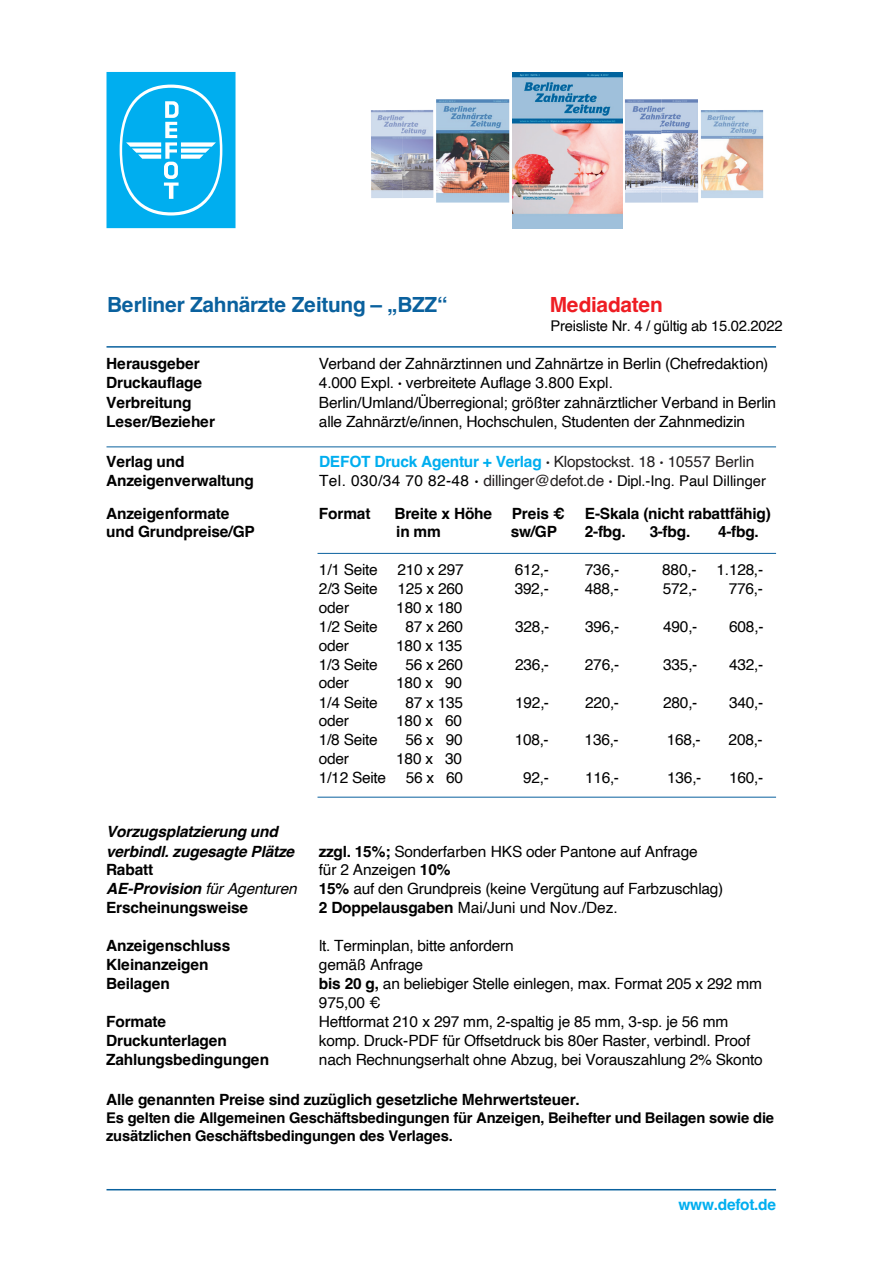
<style>
.page{position:relative;width:893px;height:1263px;background:#fff}
.page>*{position:absolute;margin:0;border:0;box-sizing:border-box;transform-origin:0 0}
.t1{font:700 20.85px "Helvetica";letter-spacing:-.015em;color:#0a619e}
.t2{font:700 20.85px "Helvetica";letter-spacing:-.01em;color:#ee1d23}
.t3{font:15.45px/19px "Helvetica";letter-spacing:-.015em;color:#000}
.t4{font:700 15.45px/19.8px "Helvetica";letter-spacing:-.015em;color:#000}
.t5{font:italic 700 15.45px/19px "Helvetica";letter-spacing:-.015em;color:#000}
.t6{font:15.45px "Helvetica";letter-spacing:-.015em;color:#231f20}
.t7{font:700 15.45px "Helvetica";letter-spacing:-.02em;color:#00aeef}
.t8{font:700 14.7px/18px "Helvetica";letter-spacing:-.015em;color:#000}
.t9{font:14.7px "Helvetica";letter-spacing:-.015em;color:#000}
.s1{font-size:12px}
.s2{font-weight:700;color:#00aeef}
.s3{font-size:15.45px}
.s4{font-size:15.45px;color:#231f20}
.s5{font-size:12px;color:#231f20}
.s6{font-weight:700}
.s7{font-weight:400}
</style>
<div class="page">
<svg style="left:106px;top:72px;width:130px;height:156px"></svg>
<hr style="left:106px;top:346px;width:670px;height:2px;background:#0a619e">
<hr style="left:106px;top:446px;width:670px;height:1px;background:#0a619e">
<hr style="left:318px;top:553px;width:458px;height:1px;background:#0a619e">
<hr style="left:318px;top:797px;width:458px;height:1px;background:#0a619e">
<hr style="left:106px;top:1189px;width:670px;height:1px;background:#0a619e">
<img style="left:371px;top:110px;width:62px;height:88px">
<img style="left:701px;top:110px;width:62px;height:88px">
<img style="left:625px;top:99px;width:73px;height:104px">
<img style="left:436px;top:99px;width:73px;height:104px">
<img style="left:512px;top:72px;width:111px;height:157px">
<h1 class="t1" style="left:107px;top:292px;width:342px">Berliner Zahnärzte Zeitung – „BZZ“</h1>
<h1 class="t2" style="left:550px;top:292px;width:115px">Mediadaten</h1>
<p class="t9" style="left:551px;top:314px;width:234px">Preisliste Nr. 4 / gültig ab 15.02.2022</p>
<p class="t4" style="left:106px;top:356px;width:95px">Herausgeber</p>
<p class="t3" style="left:319px;top:355px;width:451px">Verband der Zahnärztinnen und Zahnärtze in Berlin (Chefredaktion)</p>
<p class="t4" style="left:106px;top:374px;width:97px">Druckauflage</p>
<p class="t3" style="left:319px;top:374px;width:296px">4.000 Expl. <span class="s1">•</span> verbreitete Auflage 3.800 Expl.</p>
<p class="t4" style="left:106px;top:395px;width:87px">Verbreitung</p>
<p class="t3" style="left:319px;top:394px;width:459px">Berlin/Umland/Überregional; größter zahnärztlicher Verband in Berlin</p>
<p class="t4" style="left:106px;top:413px;width:110px">Leser/Bezieher</p>
<p class="t3" style="left:319px;top:412px;width:428px">alle Zahnärzt/e/innen, Hochschulen, Studenten der Zahnmedizin</p>
<p class="t4" style="left:106px;top:453px;width:149px">Verlag und<br>Anzeigenverwaltung</p>
<p class="t6" style="left:319px;top:449px;width:437px"><span class="s2">DEFOT Druck Agentur + Verlag</span> <span class="s1">•</span> Klopstockst. 18 <span class="s1">•</span> 10557 Berlin</p>
<p class="t9" style="left:319px;top:470px;width:449px"><span class="s3">Tel. 030/34 70 82-48</span> <span class="s1">•</span> <span class="s4">dillinger@defot.de</span> <span class="s5">•</span> Dipl.-Ing. Paul Dillinger</p>
<p class="t4" style="left:106px;top:505px;width:125px">Anzeigenformate</p>
<p class="t4" style="left:319px;top:505px;width:53px">Format</p>
<p class="t4" style="left:394px;top:505px;width:99px">Breite x Höhe</p>
<p class="t4" style="left:512px;top:505px;width:54px">Preis €</p>
<p class="t4" style="left:585px;top:505px;width:188px">E-Skala (nicht rabattfähig)</p>
<p class="t4" style="left:106px;top:524px;width:150px">und Grundpreise/GP</p>
<p class="t4" style="left:396px;top:524px;width:46px">in mm</p>
<p class="t4" style="left:511px;top:524px;width:48px">sw/GP</p>
<p class="t4" style="left:585px;top:524px;width:42px">2-fbg.</p>
<p class="t4" style="left:650px;top:524px;width:42px">3-fbg.</p>
<p class="t4" style="left:718px;top:524px;width:42px">4-fbg.</p>
<p class="t3" style="left:319px;top:561px;width:60px">1/1 Seite</p>
<p class="t3" style="left:397px;top:561px;width:68px">210 x 297</p>
<p class="t3" style="left:515px;top:561px;width:36px">612,-</p>
<p class="t3" style="left:585px;top:561px;width:36px">736,-</p>
<p class="t3" style="left:662px;top:561px;width:36px">880,-</p>
<p class="t3" style="left:717px;top:561px;width:48px">1.128,-</p>
<p class="t3" style="left:319px;top:580px;width:60px">2/3 Seite</p>
<p class="t3" style="left:397px;top:580px;width:68px">125 x 260</p>
<p class="t3" style="left:515px;top:580px;width:36px">392,-</p>
<p class="t3" style="left:585px;top:580px;width:36px">488,-</p>
<p class="t3" style="left:663px;top:580px;width:36px">572,-</p>
<p class="t3" style="left:729px;top:580px;width:36px">776,-</p>
<p class="t3" style="left:319px;top:598px;width:32px">oder</p>
<p class="t3" style="left:396px;top:598px;width:68px">180 x 180</p>
<p class="t3" style="left:319px;top:617px;width:60px">1/2 Seite</p>
<p class="t3" style="left:405px;top:617px;width:59px">87 x 260</p>
<p class="t3" style="left:515px;top:617px;width:35px">328,-</p>
<p class="t3" style="left:585px;top:617px;width:36px">396,-</p>
<p class="t3" style="left:663px;top:617px;width:36px">490,-</p>
<p class="t3" style="left:729px;top:617px;width:36px">608,-</p>
<p class="t3" style="left:319px;top:636px;width:32px">oder</p>
<p class="t3" style="left:396px;top:636px;width:68px">180 x 135</p>
<p class="t3" style="left:319px;top:655px;width:60px">1/3 Seite</p>
<p class="t3" style="left:405px;top:655px;width:59px">56 x 260</p>
<p class="t3" style="left:515px;top:655px;width:35px">236,-</p>
<p class="t3" style="left:585px;top:655px;width:36px">276,-</p>
<p class="t3" style="left:663px;top:655px;width:36px">335,-</p>
<p class="t3" style="left:729px;top:655px;width:36px">432,-</p>
<p class="t3" style="left:319px;top:674px;width:32px">oder</p>
<p class="t3" style="left:396px;top:674px;width:67px">180 x 90</p>
<p class="t3" style="left:319px;top:693px;width:60px">1/4 Seite</p>
<p class="t3" style="left:405px;top:693px;width:59px">87 x 135</p>
<p class="t3" style="left:515px;top:693px;width:35px">192,-</p>
<p class="t3" style="left:585px;top:693px;width:36px">220,-</p>
<p class="t3" style="left:663px;top:693px;width:36px">280,-</p>
<p class="t3" style="left:729px;top:693px;width:36px">340,-</p>
<p class="t3" style="left:319px;top:712px;width:32px">oder</p>
<p class="t3" style="left:396px;top:712px;width:67px">180 x 60</p>
<p class="t3" style="left:319px;top:731px;width:60px">1/8 Seite</p>
<p class="t3" style="left:405px;top:731px;width:59px">56 x 90</p>
<p class="t3" style="left:515px;top:731px;width:35px">108,-</p>
<p class="t3" style="left:585px;top:731px;width:36px">136,-</p>
<p class="t3" style="left:667px;top:731px;width:36px">168,-</p>
<p class="t3" style="left:729px;top:731px;width:36px">208,-</p>
<p class="t3" style="left:319px;top:750px;width:32px">oder</p>
<p class="t3" style="left:396px;top:750px;width:67px">180 x 30</p>
<p class="t3" style="left:319px;top:769px;width:69px">1/12 Seite</p>
<p class="t3" style="left:406px;top:769px;width:59px">56 x 60</p>
<p class="t3" style="left:523px;top:769px;width:27px">92,-</p>
<p class="t3" style="left:585px;top:769px;width:36px">116,-</p>
<p class="t3" style="left:667px;top:769px;width:36px">136,-</p>
<p class="t3" style="left:729px;top:769px;width:36px">160,-</p>
<p class="t5" style="left:106px;top:824px;width:189px">Vorzugsplatzierung und verbindl. zugesagte Plätze</p>
<p class="t3" style="left:319px;top:842px;width:380px"><span class="s6">zzgl. 15%;</span> Sonderfarben HKS oder Pantone auf Anfrage</p>
<p class="t4" style="left:106px;top:862px;width:49px">Rabatt</p>
<p class="t3" style="left:319px;top:861px;width:133px">für 2 Anzeigen <span class="s6">10%</span></p>
<p class="t5" style="left:106px;top:881px;width:192px">AE-Provision <span class="s7">für Agenturen</span></p>
<p class="t3" style="left:319px;top:880px;width:406px"><span class="s6">15%</span> auf den Grundpreis (keine Vergütung auf Farbzuschlag)</p>
<p class="t4" style="left:106px;top:899px;width:144px">Erscheinungsweise</p>
<p class="t3" style="left:319px;top:899px;width:300px"><span class="s6">2 Doppelausgaben</span> Mai/Juni und Nov./Dez.</p>
<p class="t4" style="left:106px;top:937px;width:126px">Anzeigenschluss</p>
<p class="t3" style="left:319px;top:936px;width:196px">lt. Terminplan, bitte anfordern</p>
<p class="t4" style="left:106px;top:956px;width:104px">Kleinanzeigen</p>
<p class="t3" style="left:319px;top:955px;width:106px">gemäß Anfrage</p>
<p class="t4" style="left:106px;top:975px;width:65px">Beilagen</p>
<p class="t3" style="left:319px;top:974px;width:445px"><span class="s6">bis 20 g,</span> an beliebiger Stelle einlegen, max. Format 205 x 292 mm<br>975,00 €</p>
<p class="t4" style="left:106px;top:1013px;width:61px">Formate</p>
<p class="t3" style="left:319px;top:1012px;width:411px">Heftformat 210 x 297 mm, 2-spaltig je 85 mm, 3-sp. je 56 mm</p>
<p class="t4" style="left:106px;top:1032px;width:122px">Druckunterlagen</p>
<p class="t3" style="left:319px;top:1031px;width:433px">komp. Druck-PDF für Offsetdruck bis 80er Raster, verbindl. Proof</p>
<p class="t4" style="left:106px;top:1051px;width:164px">Zahlungsbedingungen</p>
<p class="t3" style="left:319px;top:1050px;width:445px">nach Rechnungserhalt ohne Abzug, bei Vorauszahlung 2% Skonto</p>
<p class="t4" style="left:106px;top:1091px;width:475px">Alle genannten Preise sind zuzüglich gesetzliche Mehrwertsteuer.</p>
<p class="t8" style="left:106px;top:1110px;width:669px">Es gelten die Allgemeinen Geschäftsbedingungen für Anzeigen, Beihefter und Beilagen sowie die zusätzlichen Geschäftsbedingungen des Verlages.</p>
<p class="t7" style="left:678px;top:1195px;width:99px">www.defot.de</p>
</div>
